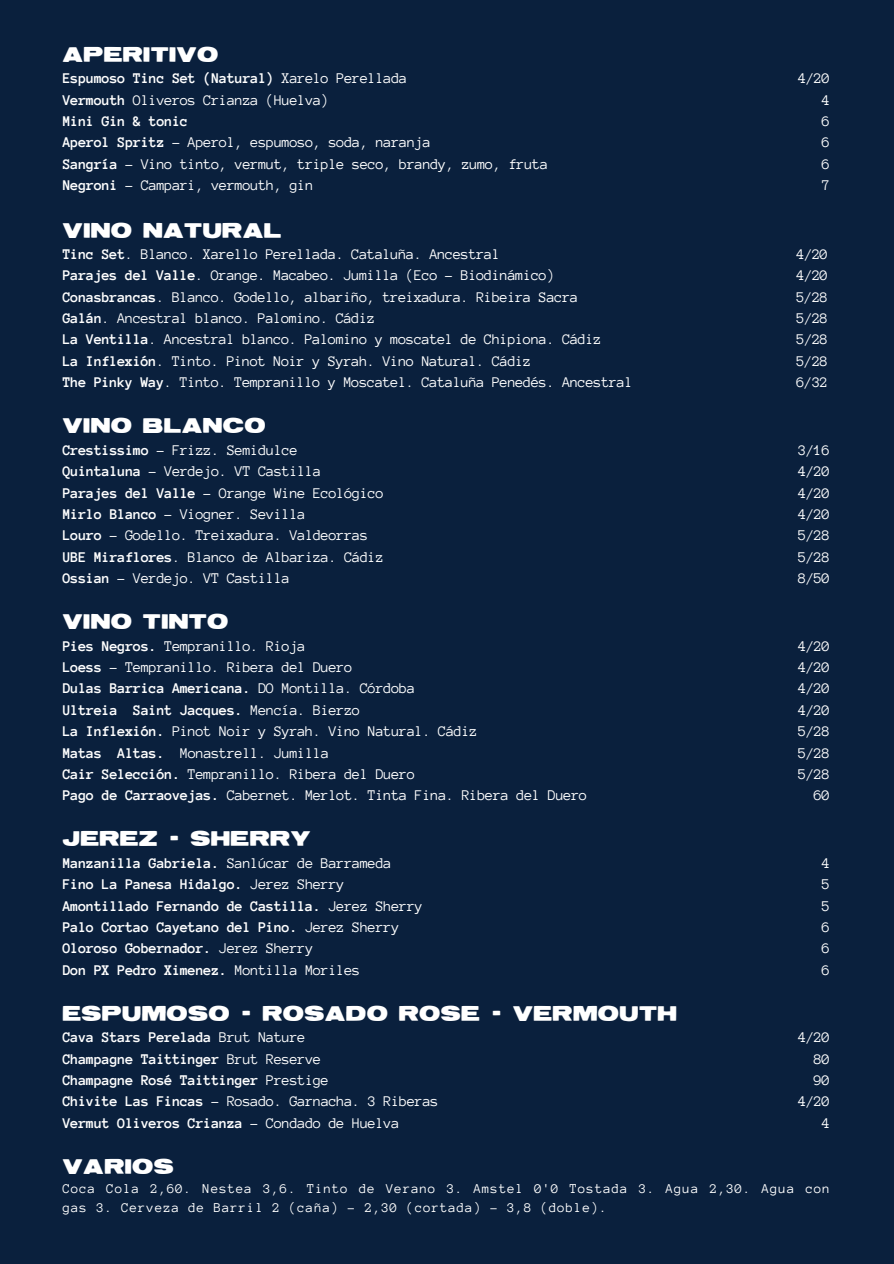
<style>
.page{position:relative;width:894px;height:1264px;background:#fff}
.page>*{position:absolute;margin:0;border:0;box-sizing:border-box;transform-origin:0 0}
.t1{font:18.3px "Reservoir Grunge";letter-spacing:.06em;color:#fff}
.t2{font:18.15px "Reservoir Grunge";letter-spacing:.06em;color:#fff}
.t3{font:15.15px "Anonymous Pro";letter-spacing:-.03em;color:#fff}
.t4{font:700 15.15px "Anonymous Pro";letter-spacing:-.03em;color:#fff}
.t5{font:13.8px/19.2px "Anonymous Pro";letter-spacing:.06em;color:#fff}
.s1{font-weight:400}
.s2{font-weight:700}
</style>
<div class="page">
<div style="left:0;top:0;width:893px;height:1263px;background:#0a203d"></div>
<h1 class="t2" style="left:63px;top:47px;width:157px">APERITIVO</h1>
<h1 class="t4" style="left:63px;top:71px;width:346px">Espumoso Tinc Set (Natural) <span class="s1">Xarelo Perellada</span></h1>
<h1 class="t3" style="left:798px;top:71px;width:33px">4/20</h1>
<h1 class="t3" style="left:63px;top:92px;width:268px"><span class="s2">Vermouth</span> Oliveros Crianza (Huelva)</h1>
<h1 class="t3" style="left:821px;top:92px;width:10px">4</h1>
<h1 class="t4" style="left:63px;top:114px;width:127px">Mini Gin &amp; tonic</h1>
<h1 class="t3" style="left:821px;top:114px;width:10px">6</h1>
<h1 class="t3" style="left:63px;top:135px;width:369px"><span class="s2">Aperol Spritz</span> - Aperol, espumoso, soda, naranja</h1>
<h1 class="t3" style="left:821px;top:135px;width:10px">6</h1>
<h1 class="t3" style="left:63px;top:156px;width:487px"><span class="s2">Sangría</span> - Vino tinto, vermut, triple seco, brandy, zumo, fruta</h1>
<h1 class="t3" style="left:821px;top:156px;width:10px">6</h1>
<h1 class="t3" style="left:63px;top:178px;width:252px"><span class="s2">Negroni</span> - Campari, vermouth, gin</h1>
<h1 class="t3" style="left:821px;top:178px;width:10px">7</h1>
<h1 class="t1" style="left:63px;top:222px;width:220px">VINO NATURAL</h1>
<h1 class="t3" style="left:63px;top:246px;width:439px"><span class="s2">Tinc Set</span>. Blanco. Xarello Perellada. Cataluña. Ancestral</h1>
<h1 class="t3" style="left:796px;top:246px;width:33px">4/20</h1>
<h1 class="t3" style="left:63px;top:268px;width:493px"><span class="s2">Parajes del Valle</span>. Orange. Macabeo. Jumilla (Eco - Biodinámico)</h1>
<h1 class="t3" style="left:796px;top:268px;width:33px">4/20</h1>
<h1 class="t3" style="left:63px;top:289px;width:517px"><span class="s2">Conasbrancas</span>. Blanco. Godello, albariño, treixadura. Ribeira Sacra</h1>
<h1 class="t3" style="left:796px;top:289px;width:33px">5/28</h1>
<h1 class="t3" style="left:63px;top:311px;width:314px"><span class="s2">Galán</span>. Ancestral blanco. Palomino. Cádiz</h1>
<h1 class="t3" style="left:796px;top:311px;width:33px">5/28</h1>
<h1 class="t3" style="left:63px;top:332px;width:540px"><span class="s2">La Ventilla</span>. Ancestral blanco. Palomino y moscatel de Chipiona. Cádiz</h1>
<h1 class="t3" style="left:796px;top:332px;width:33px">5/28</h1>
<h1 class="t3" style="left:63px;top:353px;width:470px"><span class="s2">La Inflexión</span>. Tinto. Pinot Noir y Syrah. Vino Natural. Cádiz</h1>
<h1 class="t3" style="left:796px;top:353px;width:33px">5/28</h1>
<h1 class="t3" style="left:63px;top:375px;width:571px"><span class="s2">The Pinky Way</span>. Tinto. Tempranillo y Moscatel. Cataluña Penedés. Ancestral</h1>
<h1 class="t3" style="left:796px;top:375px;width:33px">6/32</h1>
<h1 class="t2" style="left:63px;top:418px;width:204px">VINO BLANCO</h1>
<h1 class="t3" style="left:63px;top:442px;width:236px"><span class="s2">Crestissimo</span> - Frizz. Semidulce</h1>
<h1 class="t3" style="left:798px;top:442px;width:33px">3/16</h1>
<h1 class="t3" style="left:63px;top:464px;width:260px"><span class="s2">Quintaluna</span> - Verdejo. VT Castilla</h1>
<h1 class="t3" style="left:798px;top:464px;width:33px">4/20</h1>
<h1 class="t3" style="left:63px;top:485px;width:322px"><span class="s2">Parajes del Valle</span> - Orange Wine Ecológico</h1>
<h1 class="t3" style="left:798px;top:485px;width:33px">4/20</h1>
<h1 class="t3" style="left:63px;top:506px;width:244px"><span class="s2">Mirlo Blanco</span> - Viogner. Sevilla</h1>
<h1 class="t3" style="left:798px;top:506px;width:33px">4/20</h1>
<h1 class="t3" style="left:63px;top:528px;width:307px"><span class="s2">Louro</span> - Godello. Treixadura. Valdeorras</h1>
<h1 class="t3" style="left:798px;top:528px;width:33px">5/28</h1>
<h1 class="t3" style="left:63px;top:549px;width:322px"><span class="s2">UBE Miraflores</span>. Blanco de Albariza. Cádiz</h1>
<h1 class="t3" style="left:798px;top:549px;width:33px">5/28</h1>
<h1 class="t3" style="left:63px;top:570px;width:229px"><span class="s2">Ossian</span> - Verdejo. VT Castilla</h1>
<h1 class="t3" style="left:798px;top:570px;width:33px">8/50</h1>
<h1 class="t2" style="left:63px;top:614px;width:167px">VINO TINTO</h1>
<h1 class="t3" style="left:63px;top:638px;width:244px"><span class="s2">Pies Negros.</span> Tempranillo. Rioja</h1>
<h1 class="t3" style="left:798px;top:638px;width:33px">4/20</h1>
<h1 class="t3" style="left:63px;top:659px;width:291px"><span class="s2">Loess</span> - Tempranillo. Ribera del Duero</h1>
<h1 class="t3" style="left:798px;top:659px;width:33px">4/20</h1>
<h1 class="t4" style="left:63px;top:681px;width:354px">Dulas Barrica Americana. <span class="s1">DO Montilla. Córdoba</span></h1>
<h1 class="t3" style="left:798px;top:681px;width:33px">4/20</h1>
<h1 class="t4" style="left:63px;top:702px;width:299px">Ultreia Saint Jacques. <span class="s1">Mencía. Bierzo</span></h1>
<h1 class="t3" style="left:798px;top:702px;width:33px">4/20</h1>
<h1 class="t3" style="left:63px;top:723px;width:416px"><span class="s2">La Inflexión.</span> Pinot Noir y Syrah. Vino Natural. Cádiz</h1>
<h1 class="t3" style="left:798px;top:723px;width:33px">5/28</h1>
<h1 class="t3" style="left:63px;top:745px;width:268px"><span class="s2">Matas Altas.</span> Monastrell. Jumilla</h1>
<h1 class="t3" style="left:798px;top:745px;width:33px">5/28</h1>
<h1 class="t3" style="left:63px;top:766px;width:354px"><span class="s2">Cair Selección.</span> Tempranillo. Ribera del Duero</h1>
<h1 class="t3" style="left:798px;top:766px;width:33px">5/28</h1>
<h1 class="t3" style="left:63px;top:788px;width:526px"><span class="s2">Pago de Carraovejas.</span> Cabernet. Merlot. Tinta Fina. Ribera del Duero</h1>
<h1 class="t3" style="left:813px;top:788px;width:18px">60</h1>
<h1 class="t2" style="left:63px;top:831px;width:249px">JEREZ - SHERRY</h1>
<h1 class="t4" style="left:63px;top:855px;width:330px">Manzanilla Gabriela. <span class="s1">Sanlúcar de Barrameda</span></h1>
<h1 class="t3" style="left:821px;top:855px;width:10px">4</h1>
<h1 class="t4" style="left:63px;top:876px;width:283px">Fino La Panesa Hidalgo. <span class="s1">Jerez Sherry</span></h1>
<h1 class="t3" style="left:821px;top:876px;width:10px">5</h1>
<h1 class="t4" style="left:63px;top:898px;width:362px">Amontillado Fernando de Castilla. <span class="s1">Jerez Sherry</span></h1>
<h1 class="t3" style="left:821px;top:898px;width:10px">5</h1>
<h1 class="t4" style="left:63px;top:919px;width:338px">Palo Cortao Cayetano del Pino. <span class="s1">Jerez Sherry</span></h1>
<h1 class="t3" style="left:821px;top:919px;width:10px">6</h1>
<h1 class="t4" style="left:63px;top:941px;width:252px">Oloroso Gobernador. <span class="s1">Jerez Sherry</span></h1>
<h1 class="t3" style="left:821px;top:941px;width:10px">6</h1>
<h1 class="t4" style="left:63px;top:962px;width:299px">Don PX Pedro Ximenez. <span class="s1">Montilla Moriles</span></h1>
<h1 class="t3" style="left:821px;top:962px;width:10px">6</h1>
<h1 class="t2" style="left:63px;top:1005px;width:615px">ESPUMOSO - ROSADO ROSE - VERMOUTH</h1>
<h1 class="t4" style="left:63px;top:1029px;width:244px">Cava Stars Perelada <span class="s1">Brut Nature</span></h1>
<h1 class="t3" style="left:798px;top:1029px;width:33px">4/20</h1>
<h1 class="t4" style="left:63px;top:1051px;width:260px">Champagne Taittinger <span class="s1">Brut Reserve</span></h1>
<h1 class="t3" style="left:813px;top:1051px;width:18px">80</h1>
<h1 class="t4" style="left:63px;top:1072px;width:268px">Champagne Rosé Taittinger <span class="s1">Prestige</span></h1>
<h1 class="t3" style="left:813px;top:1072px;width:18px">90</h1>
<h1 class="t3" style="left:63px;top:1094px;width:377px"><span class="s2">Chivite Las Fincas</span> - Rosado. Garnacha. 3 Riberas</h1>
<h1 class="t3" style="left:798px;top:1094px;width:33px">4/20</h1>
<h1 class="t4" style="left:63px;top:1115px;width:338px">Vermut Oliveros Crianza <span class="s1">- Condado de Huelva</span></h1>
<h1 class="t3" style="left:821px;top:1115px;width:10px">4</h1>
<h1 class="t2" style="left:63px;top:1158px;width:112px">VARIOS</h1>
<h1 class="t5" style="left:63px;top:1179px;width:768px">Coca Cola 2,60. Nestea 3,6. Tinto de Verano 3. Amstel 0'0 Tostada 3. Agua 2,30. Agua con gas 3. Cerveza de Barril 2 (caña) - 2,30 (cortada) - 3,8 (doble).</h1>
</div>
